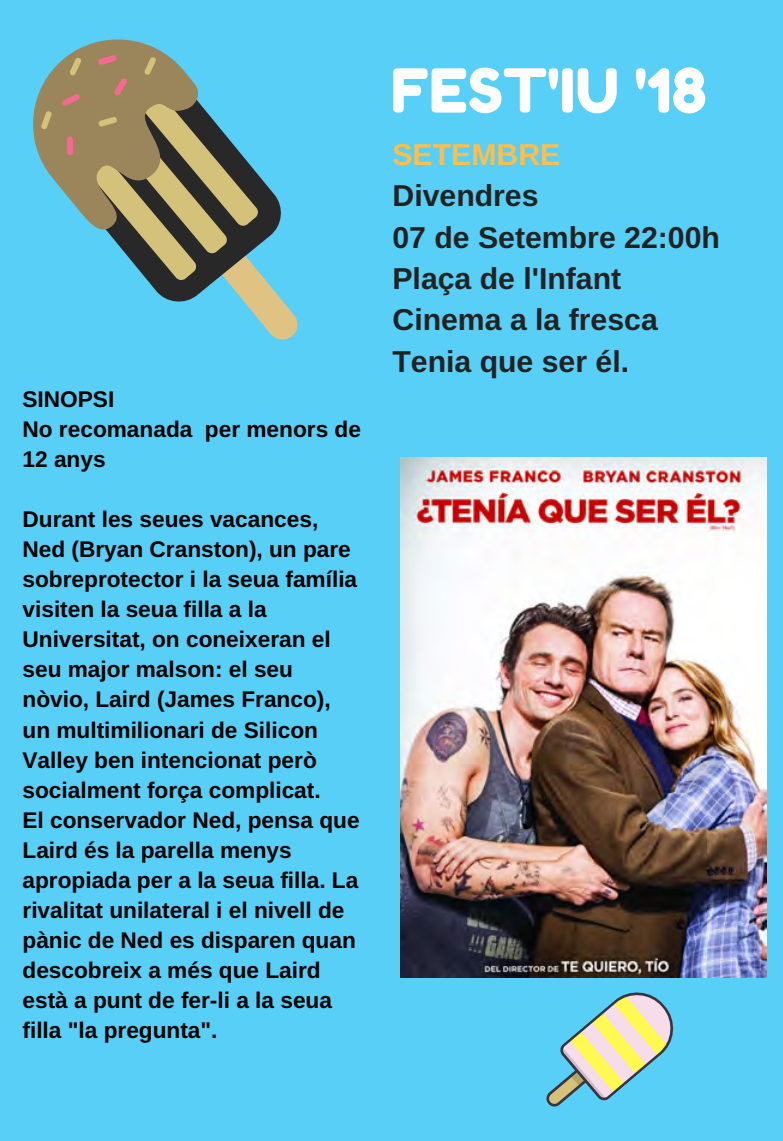
<style>
.page{position:relative;width:783px;height:1141px;background:#fff}
.page>*{position:absolute;margin:0;border:0;box-sizing:border-box;transform-origin:0 0}
.t1{font:60.5px "Fredoka One";color:#fff}
.t2{font:700 30.25px/41.2px "Arimo";color:#222}
.t3{font:700 30.25px "Arimo";color:#ffbd4a}
.t4{font:700 22.75px/30px "Arimo";color:#000}
</style>
<div class="page">
<div style="left:0;top:0;width:782px;height:13px;background:#58cff7"></div>
<div style="left:0;top:13px;width:782px;height:1128px;background:#58cff7"></div>
<svg style="left:269px;top:332px;width:27px;height:8px"></svg>
<svg style="left:151px;top:231px;width:147px;height:101px"></svg>
<svg style="left:129px;top:258px;width:102px;height:27px;fill:#282828"></svg>
<svg style="left:126px;top:231px;width:136px;height:27px;fill:#282828"></svg>
<svg style="left:216px;top:123px;width:65px;height:108px"></svg>
<svg style="left:33px;top:39px;width:183px;height:215px"></svg>
<div style="left:67px;top:136px;width:6px;height:19px;background:#f76991;border-radius:3px"></div>
<svg style="left:61px;top:90px;width:20px;height:20px"></svg>
<svg style="left:113px;top:77px;width:15px;height:20px"></svg>
<svg style="left:97px;top:50px;width:21px;height:20px"></svg>
<svg style="left:97px;top:112px;width:21px;height:19px"></svg>
<svg style="left:69px;top:57px;width:13px;height:20px"></svg>
<svg style="left:143px;top:56px;width:14px;height:20px"></svg>
<svg style="left:40px;top:110px;width:12px;height:20px"></svg>
<svg style="left:546px;top:992px;width:128px;height:115px"></svg>
<img style="left:400px;top:458px;width:366px;height:520px">
<p class="t4" style="left:23px;top:384px;width:340px">SINOPSI<br>No recomanada per menors de<br>12 anys</p>
<p class="t4" style="left:23px;top:504px;width:338px">Durant les seues vacances,<br>Ned (Bryan Cranston), un pare sobreprotector i la seua família visiten la seua filla a la<br>Universitat, on coneixeran el seu major malson: el seu nòvio, Laird (James Franco), un multimilionari de Silicon<br>Valley ben intencionat però socialment força complicat.<br>El conservador Ned, pensa que<br>Laird és la parella menys apropiada per a la seua filla. La rivalitat unilateral i el nivell de pànic de Ned es disparen quan descobreix a més que Laird està a punt de fer-li a la seua filla "la pregunta".</p>
<h1 class="t1" style="left:390px;top:54px;width:317px">FEST'IU '18</h1>
<h2 class="t3" style="left:392px;top:138px;width:169px">SETEMBRE</h2>
<h2 class="t2" style="left:392px;top:175px;width:329px">Divendres<br>07 de Setembre 22:00h<br>Plaça de l'Infant<br>Cinema a la fresca<br>Tenia que ser él.</h2>
</div>
